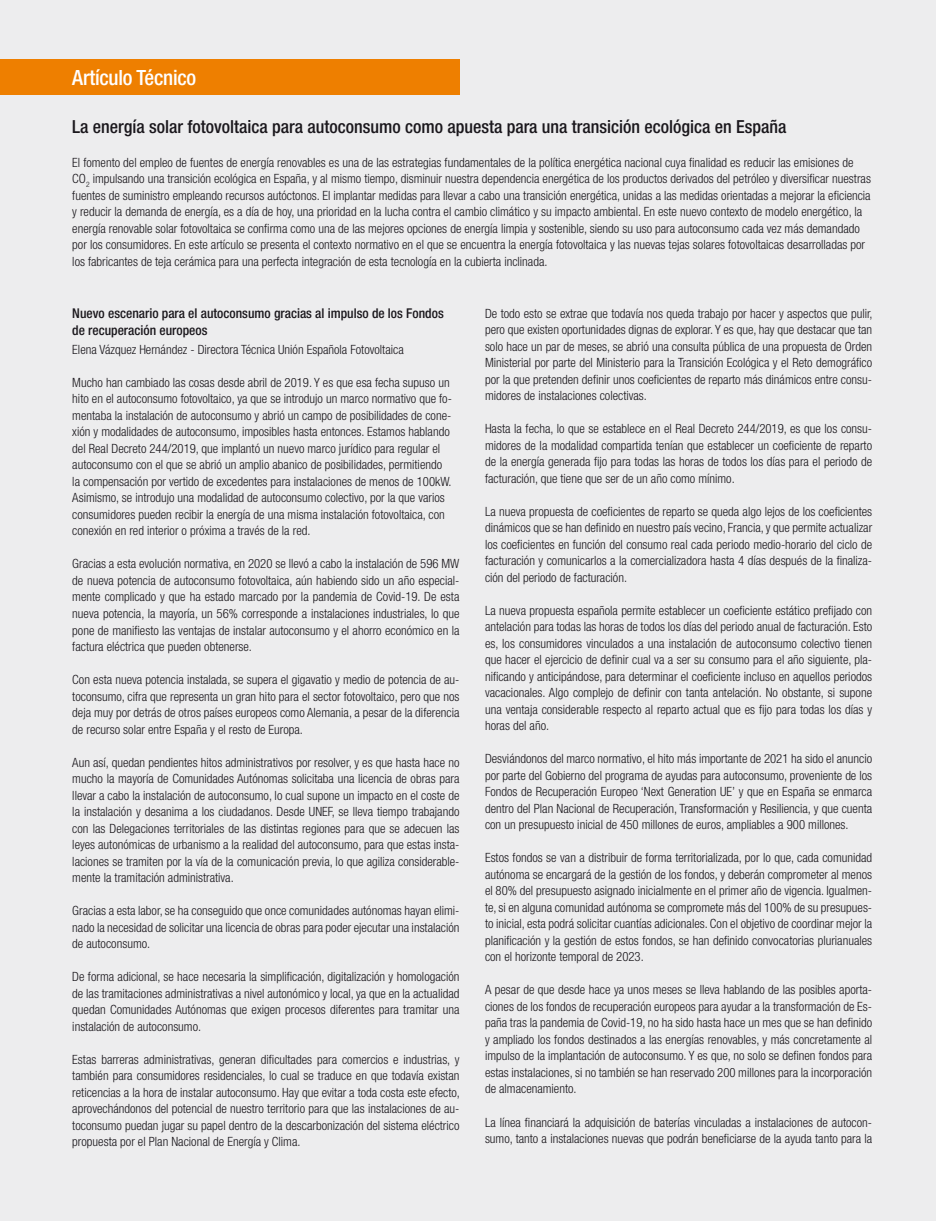
<style>
.page{position:relative;width:936px;height:1221px;background:#fff}
.page>*{position:absolute;margin:0;border:0;box-sizing:border-box;transform-origin:0 0}
.t1{font:500 condensed 21px "Helvetica Neue LT Std";letter-spacing:-.01em;color:#fff}
._0__Texto{font:500 condensed 18px "Helvetica Neue LT Std";color:#1a171c}
._0__Texto-2{font:500 condensed 13.5px/16.5px "Helvetica Neue LT Std";color:#1a171c}
._0__Texto-3{font:300 condensed 12.75px/16.5px "Helvetica Neue LT Std";color:#1a171c;text-align:justify}
</style>
<div class="page">
<div style="left:0;top:0;width:935px;height:1220px;background:#ededee"></div>
<div style="left:0;top:60px;width:459px;height:35px;background:#ee7f00"></div>
<p class="t1" style="left:72px;top:65px;width:125px">Artículo Técnico</p>
<p class="_0__Texto" style="left:72px;top:116px;width:715px">La energía solar fotovoltaica para autoconsumo como apuesta para una transición ecológica en España</p>
<p class="_0__Texto-3" style="left:72px;top:154px;width:800px;text-align:left">El fomento del empleo de fuentes de energía renovables es una de las estrategias fundamentales de la política energética nacional cuya finalidad es reducir las emisiones de CO<sub>2</sub> impulsando una transición ecológica en España, y al mismo tiempo, disminuir nuestra dependencia energética de los productos derivados del petróleo y diversificar nuestras fuentes de suministro empleando recursos autóctonos. El implantar medidas para llevar a cabo una transición energética, unidas a las medidas orientadas a mejorar la eficiencia y reducir la demanda de energía, es a día de hoy, una prioridad en la lucha contra el cambio climático y su impacto ambiental. En este nuevo contexto de modelo energético, la energía renovable solar fotovoltaica se confirma como una de las mejores opciones de energía limpia y sostenible, siendo su uso para autoconsumo cada vez más demandado por los consumidores. En este artículo se presenta el contexto normativo en el que se encuentra la energía fotovoltaica y las nuevas tejas solares fotovoltaicas desarrolladas por los fabricantes de teja cerámica para una perfecta integración de esta tecnología en la cubierta inclinada.</p>
<p class="_0__Texto-2" style="left:72px;top:305px;width:373px">Nuevo escenario para el autoconsumo gracias al impulso de los Fondos de recuperación europeos</p>
<p class="_0__Texto-3" style="left:72px;top:341px;width:333px">Elena Vázquez Hernández - Directora Técnica Unión Española Fotovoltaica</p>
<p class="_0__Texto-3" style="left:72px;top:374px;width:381px;text-align:left">Mucho han cambiado las cosas desde abril de 2019. Y es que esa fecha supuso un hito en el autoconsumo fotovoltaico, ya que se introdujo un marco normativo que fo&shy;mentaba la instalación de autoconsumo y abrió un campo de posibilidades de cone&shy;xión y modalidades de autoconsumo, imposibles hasta entonces. Estamos hablando del Real Decreto 244/2019, que implantó un nuevo marco jurídico para regular el autoconsumo con el que se abrió un amplio abanico de posibilidades, permitiendo la compensación por vertido de excedentes para instalaciones de menos de 100kW.<br>Asimismo, se introdujo una modalidad de autoconsumo colectivo, por la que varios consumidores pueden recibir la energía de una misma instalación fotovoltaica, con conexión en red interior o próxima a través de la red.</p>
<p class="_0__Texto-3" style="left:72px;top:555px;width:389px">Gracias a esta evolución normativa, en 2020 se llevó a cabo la instalación de 596 MW de nueva potencia de autoconsumo fotovoltaica, aún habiendo sido un año especial&shy;mente complicado y que ha estado marcado por la pandemia de Covid-19. De esta nueva potencia, la mayoría, un 56% corresponde a instalaciones industriales, lo que pone de manifiesto las ventajas de instalar autoconsumo y el ahorro económico en la factura eléctrica que pueden obtenerse.</p>
<p class="_0__Texto-3" style="left:72px;top:671px;width:389px">Con esta nueva potencia instalada, se supera el gigavatio y medio de potencia de au&shy;toconsumo, cifra que representa un gran hito para el sector fotovoltaico, pero que nos deja muy por detrás de otros países europeos como Alemania, a pesar de la diferencia de recurso solar entre España y el resto de Europa.</p>
<p class="_0__Texto-3" style="left:72px;top:753px;width:388px">Aun así, quedan pendientes hitos administrativos por resolver, y es que hasta hace no mucho la mayoría de Comunidades Autónomas solicitaba una licencia de obras para llevar a cabo la instalación de autoconsumo, lo cual supone un impacto en el coste de la instalación y desanima a los ciudadanos. Desde UNEF, se lleva tiempo trabajando con las Delegaciones territoriales de las distintas regiones para que se adecuen las leyes autonómicas de urbanismo a la realidad del autoconsumo, para que estas insta&shy;laciones se tramiten por la vía de la comunicación previa, lo que agiliza considerable&shy;mente la tramitación administrativa.</p>
<p class="_0__Texto-3" style="left:72px;top:902px;width:389px">Gracias a esta labor, se ha conseguido que once comunidades autónomas hayan elimi&shy;nado la necesidad de solicitar una licencia de obras para poder ejecutar una instalación de autoconsumo.</p>
<p class="_0__Texto-3" style="left:72px;top:968px;width:388px">De forma adicional, se hace necesaria la simplificación, digitalización y homologación de las tramitaciones administrativas a nivel autonómico y local, ya que en la actualidad quedan Comunidades Autónomas que exigen procesos diferentes para tramitar una instalación de autoconsumo.</p>
<p class="_0__Texto-3" style="left:72px;top:1050px;width:389px">Estas barreras administrativas, generan dificultades para comercios e industrias, y también para consumidores residenciales, lo cual se traduce en que todavía existan reticencias a la hora de instalar autoconsumo. Hay que evitar a toda costa este efecto, aprovechándonos del potencial de nuestro territorio para que las instalaciones de au&shy;toconsumo puedan jugar su papel dentro de la descarbonización del sistema eléctrico propuesta por el Plan Nacional de Energía y Clima.</p>
<p class="_0__Texto-3" style="left:485px;top:305px;width:389px">De todo esto se extrae que todavía nos queda trabajo por hacer y aspectos que pulir, pero que existen oportunidades dignas de explorar. Y es que, hay que destacar que tan solo hace un par de meses, se abrió una consulta pública de una propuesta de Orden Ministerial por parte del Ministerio para la Transición Ecológica y el Reto demográfico por la que pretenden definir unos coeficientes de reparto más dinámicos entre consu&shy;midores de instalaciones colectivas.</p>
<p class="_0__Texto-3" style="left:485px;top:420px;width:388px">Hasta la fecha, lo que se establece en el Real Decreto 244/2019, es que los consu&shy;midores de la modalidad compartida tenían que establecer un coeficiente de reparto de la energía generada fijo para todas las horas de todos los días para el periodo de facturación, que tiene que ser de un año como mínimo.</p>
<p class="_0__Texto-3" style="left:485px;top:503px;width:388px">La nueva propuesta de coeficientes de reparto se queda algo lejos de los coeficientes dinámicos que se han definido en nuestro país vecino, Francia, y que permite actualizar los coeficientes en función del consumo real cada periodo medio-horario del ciclo de facturación y comunicarlos a la comercializadora hasta 4 días después de la finaliza&shy;ción del periodo de facturación.</p>
<p class="_0__Texto-3" style="left:485px;top:602px;width:388px">La nueva propuesta española permite establecer un coeficiente estático prefijado con antelación para todas las horas de todos los días del periodo anual de facturación. Esto es, los consumidores vinculados a una instalación de autoconsumo colectivo tienen que hacer el ejercicio de definir cual va a ser su consumo para el año siguiente, pla&shy;nificando y anticipándose, para determinar el coeficiente incluso en aquellos periodos vacacionales. Algo complejo de definir con tanta antelación. No obstante, si supone una ventaja considerable respecto al reparto actual que es fijo para todas los días y horas del año.</p>
<p class="_0__Texto-3" style="left:485px;top:750px;width:388px">Desviándonos del marco normativo, el hito más importante de 2021 ha sido el anuncio por parte del Gobierno del programa de ayudas para autoconsumo, proveniente de los Fondos de Recuperación Europeo ‘Next Generation UE’ y que en España se enmarca dentro del Plan Nacional de Recuperación, Transformación y Resiliencia, y que cuenta con un presupuesto inicial de 450 millones de euros, ampliables a 900 millones.</p>
<p class="_0__Texto-3" style="left:485px;top:849px;width:388px">Estos fondos se van a distribuir de forma territorializada, por lo que, cada comunidad autónoma se encargará de la gestión de los fondos, y deberán comprometer al menos el 80% del presupuesto asignado inicialmente en el primer año de vigencia. Igualmen&shy;te, si en alguna comunidad autónoma se compromete más del 100% de su presupues&shy;to inicial, esta podrá solicitar cuantías adicionales. Con el objetivo de coordinar mejor la planificación y la gestión de estos fondos, se han definido convocatorias plurianuales con el horizonte temporal de 2023.</p>
<p class="_0__Texto-3" style="left:485px;top:981px;width:388px">A pesar de que desde hace ya unos meses se lleva hablando de las posibles aporta&shy;ciones de los fondos de recuperación europeos para ayudar a la transformación de Es&shy;paña tras la pandemia de Covid-19, no ha sido hasta hace un mes que se han definido y ampliado los fondos destinados a las energías renovables, y más concretamente al impulso de la implantación de autoconsumo. Y es que, no solo se definen fondos para estas instalaciones, si no también se han reservado 200 millones para la incorporación de almacenamiento.</p>
<p class="_0__Texto-3" style="left:485px;top:1113px;width:389px">La línea financiará la adquisición de baterías vinculadas a instalaciones de autocon&shy;sumo, tanto a instalaciones nuevas que podrán beneficiarse de la ayuda tanto para la</p>
</div>
